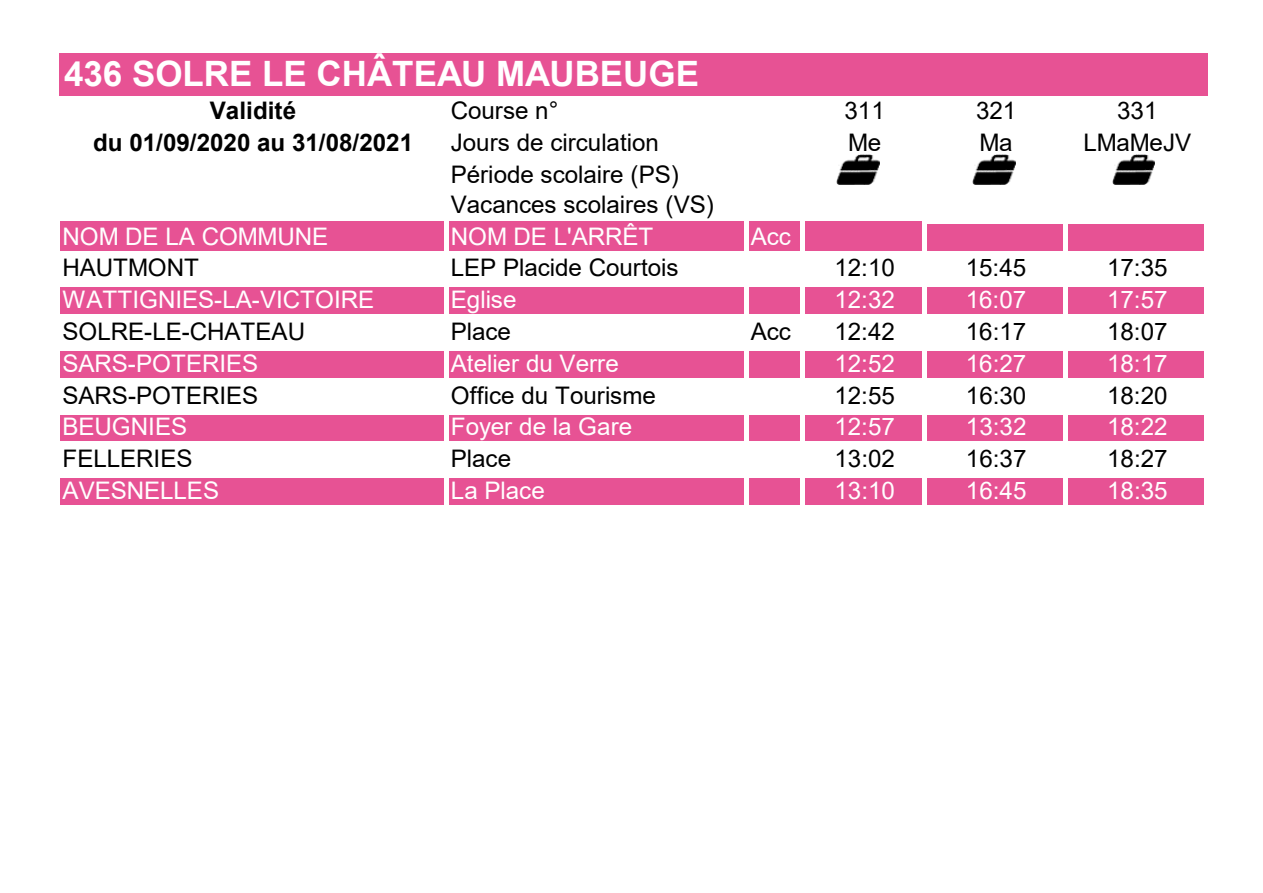
<style>
.page{position:relative;width:1263px;height:893px;background:#fff}
.page>*{position:absolute;margin:0;border:0;box-sizing:border-box;transform-origin:0 0}
.t1{font:700 34.95px "Arial";color:#fff}
.t2{font:24.15px/29.7px "Arial";color:#000}
.t3{font:24.15px "Arial";color:#fff}
.t4{font:700 24.15px "Arial";color:#000}
</style>
<div class="page">
<div style="left:59px;top:54px;width:1148px;height:42px;background:#e75294"></div>
<div style="left:59px;top:221px;width:1148px;height:32px;background:#e75294"></div>
<div style="left:59px;top:285px;width:1148px;height:32px;background:#e75294"></div>
<div style="left:59px;top:348px;width:1148px;height:33px;background:#e75294"></div>
<div style="left:59px;top:412px;width:1148px;height:32px;background:#e75294"></div>
<div style="left:59px;top:476px;width:1148px;height:32px;background:#e75294"></div>
<hr style="left:56px;top:221px;width:4px;height:289px;background:#fff">
<hr style="left:444px;top:221px;width:4px;height:289px;background:#fff">
<hr style="left:744px;top:221px;width:4px;height:289px;background:#fff">
<hr style="left:801px;top:221px;width:4px;height:289px;background:#fff">
<hr style="left:922px;top:219px;width:4px;height:291px;background:#fff">
<div style="left:1063px;top:223px;width:5px;height:287px;background:#fff"></div>
<hr style="left:1205px;top:223px;width:4px;height:287px;background:#fff">
<hr style="left:926px;top:219px;width:283px;height:4px;background:#fff">
<hr style="left:60px;top:251px;width:1149px;height:4px;background:#fff">
<hr style="left:60px;top:283px;width:1149px;height:4px;background:#fff">
<hr style="left:60px;top:315px;width:1149px;height:4px;background:#fff">
<div style="left:60px;top:346px;width:1149px;height:5px;background:#fff"></div>
<hr style="left:60px;top:378px;width:1149px;height:4px;background:#fff">
<hr style="left:60px;top:410px;width:1149px;height:4px;background:#fff">
<hr style="left:60px;top:442px;width:1149px;height:4px;background:#fff">
<hr style="left:60px;top:474px;width:1149px;height:4px;background:#fff">
<div style="left:60px;top:505px;width:1149px;height:5px;background:#fff"></div>
<img style="left:837px;top:155px;width:43px;height:29px">
<img style="left:973px;top:155px;width:42px;height:29px">
<img style="left:1112px;top:155px;width:43px;height:29px">
<p class="t1" style="left:64px;top:49px;width:636px">436 SOLRE LE CHÂTEAU MAUBEUGE</p>
<p class="t4" style="left:210px;top:94px;width:88px">Validité</p>
<p class="t2" style="left:451px;top:96px;width:109px">Course n°</p>
<p class="t2" style="left:844px;top:96px;width:42px">311</p>
<p class="t2" style="left:976px;top:96px;width:42px">321</p>
<p class="t2" style="left:1117px;top:96px;width:42px">331</p>
<p class="t4" style="left:93px;top:126px;width:321px">du 01/09/2020 au 31/08/2021</p>
<p class="t2" style="left:451px;top:128px;width:210px">Jours de circulation</p>
<p class="t2" style="left:848px;top:128px;width:35px">Me</p>
<p class="t2" style="left:979px;top:128px;width:35px">Ma</p>
<p class="t2" style="left:1083px;top:128px;width:109px">LMaMeJV</p>
<p class="t2" style="left:451px;top:160px;width:264px">Période scolaire (PS)<br>Vacances scolaires (VS)</p>
<p class="t3" style="left:62px;top:219px;width:267px">NOM DE LA COMMUNE</p>
<p class="t3" style="left:451px;top:219px;width:204px">NOM DE L'ARRÊT</p>
<p class="t3" style="left:751px;top:219px;width:42px">Acc</p>
<p class="t2" style="left:62px;top:253px;width:138px">HAUTMONT</p>
<p class="t2" style="left:451px;top:253px;width:229px">LEP Placide Courtois</p>
<p class="t2" style="left:834px;top:253px;width:62px">12:10</p>
<p class="t2" style="left:966px;top:253px;width:62px">15:45</p>
<p class="t2" style="left:1107px;top:253px;width:62px">17:35</p>
<p class="t3" style="left:62px;top:283px;width:313px">WATTIGNIES-LA-VICTOIRE</p>
<p class="t3" style="left:451px;top:283px;width:67px">Eglise</p>
<p class="t3" style="left:834px;top:283px;width:62px">12:32</p>
<p class="t3" style="left:966px;top:283px;width:62px">16:07</p>
<p class="t3" style="left:1107px;top:283px;width:62px">17:57</p>
<p class="t2" style="left:63px;top:316px;width:244px">SOLRE-LE-CHATEAU</p>
<p class="t2" style="left:451px;top:316px;width:62px">Place</p>
<p class="t2" style="left:751px;top:316px;width:42px">Acc</p>
<p class="t2" style="left:834px;top:316px;width:62px">12:42</p>
<p class="t2" style="left:966px;top:316px;width:62px">16:17</p>
<p class="t2" style="left:1107px;top:316px;width:62px">18:07</p>
<p class="t3" style="left:63px;top:347px;width:197px">SARS-POTERIES</p>
<p class="t3" style="left:451px;top:347px;width:169px">Atelier du Verre</p>
<p class="t3" style="left:834px;top:347px;width:62px">12:52</p>
<p class="t3" style="left:966px;top:347px;width:62px">16:27</p>
<p class="t3" style="left:1107px;top:347px;width:62px">18:17</p>
<p class="t2" style="left:63px;top:380px;width:197px">SARS-POTERIES</p>
<p class="t2" style="left:451px;top:380px;width:207px">Office du Tourisme</p>
<p class="t2" style="left:834px;top:380px;width:62px">12:55</p>
<p class="t2" style="left:966px;top:380px;width:62px">16:30</p>
<p class="t2" style="left:1107px;top:380px;width:62px">18:20</p>
<p class="t3" style="left:63px;top:410px;width:126px">BEUGNIES</p>
<p class="t3" style="left:451px;top:410px;width:183px">Foyer de la Gare</p>
<p class="t3" style="left:834px;top:410px;width:62px">12:57</p>
<p class="t3" style="left:966px;top:410px;width:62px">13:32</p>
<p class="t3" style="left:1107px;top:410px;width:62px">18:22</p>
<p class="t2" style="left:63px;top:444px;width:131px">FELLERIES</p>
<p class="t2" style="left:451px;top:444px;width:62px">Place</p>
<p class="t2" style="left:834px;top:444px;width:62px">13:02</p>
<p class="t2" style="left:966px;top:444px;width:62px">16:37</p>
<p class="t2" style="left:1107px;top:444px;width:62px">18:27</p>
<p class="t3" style="left:63px;top:474px;width:158px">AVESNELLES</p>
<p class="t3" style="left:451px;top:474px;width:95px">La Place</p>
<p class="t3" style="left:834px;top:474px;width:62px">13:10</p>
<p class="t3" style="left:966px;top:474px;width:62px">16:45</p>
<p class="t3" style="left:1107px;top:474px;width:62px">18:35</p>
</div>
